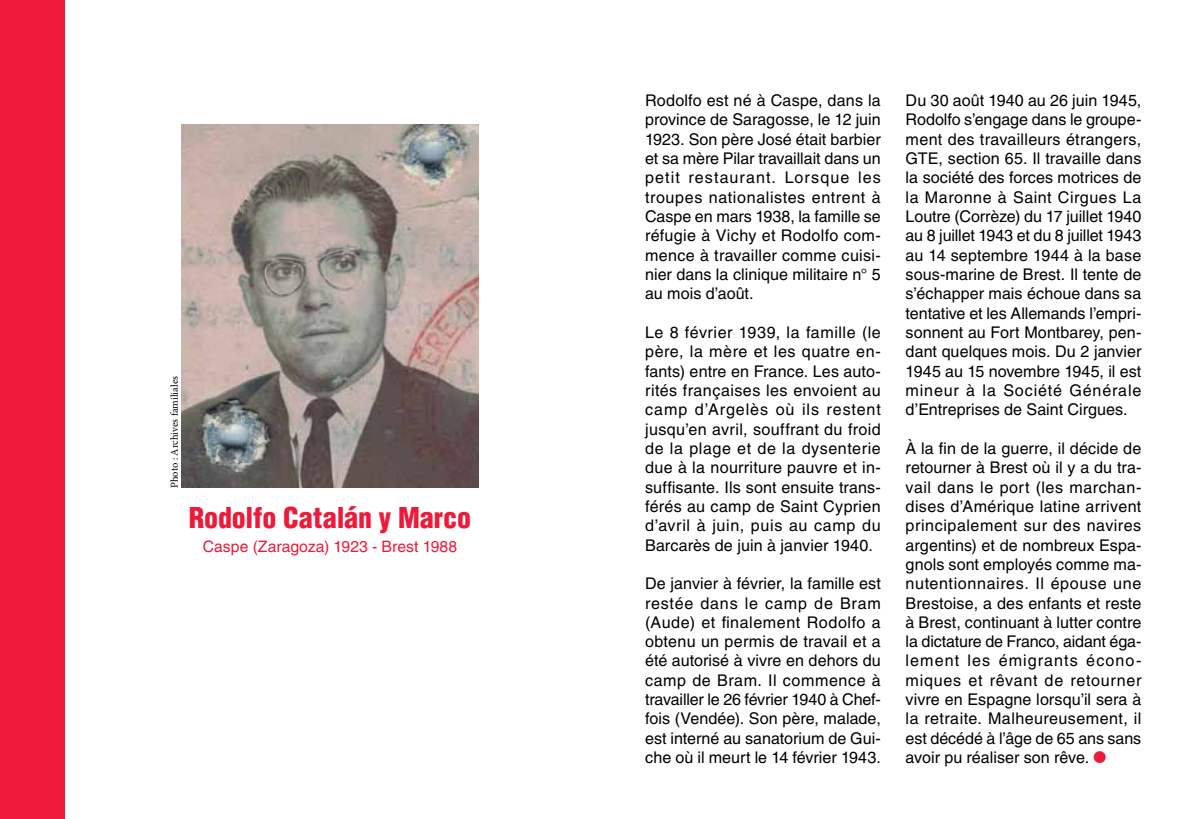
<style>
.page{position:relative;width:1191px;height:819px;background:#fff}
.page>*{position:absolute;margin:0;border:0;box-sizing:border-box;transform-origin:0 0}
.t1{font:900 condensed 28px "Helvetica LT Std";letter-spacing:-.005em;color:#ed1a39}
.t2{font:16.1px/19.2px "Helvetica LT Std";letter-spacing:.005em;color:#000;text-align:justify}
.t3{font:15.75px "Helvetica LT Std";letter-spacing:.005em;color:#ed1a39}
.t4{font:10.5px "Minion Pro";color:#000}
.s1{font-family:"Monotype Sorts";color:#ed1a39}
</style>
<div class="page">
<div style="left:0;top:0;width:64px;height:819px;background:#ed1a39"></div>
<img style="left:181px;top:124px;width:298px;height:364px">
<p class="t4" style="left:167px;top:488px;width:113px;rotate:-90deg">Photo : Archives familiales</p>
<h1 class="t1" style="left:189px;top:500px;width:284px">Rodolfo Catalán y Marco</h1>
<p class="t3" style="left:203px;top:537px;width:256px">Caspe (Zaragoza) 1923 - Brest 1988</p>
<p class="t2" style="left:645px;top:91px;width:237px">Rodolfo est né à Caspe, dans la province de Saragosse, le 12 juin 1923. Son père José était barbier et sa mère Pilar travaillait dans un petit restaurant. Lorsque les troupes nationalistes entrent à Caspe en mars 1938, la famille se réfugie à Vichy et Rodolfo com&shy;mence à travailler comme cuisi&shy;nier dans la clinique militaire n° 5 au mois d’août.</p>
<p class="t2" style="left:645px;top:322px;width:237px">Le 8 février 1939, la famille (le père, la mère et les quatre en&shy;fants) entre en France. Les auto&shy;rités françaises les envoient au camp d’Argelès où ils restent jusqu’en avril, souffrant du froid de la plage et de la dysenterie due à la nourriture pauvre et in&shy;suffisante. Ils sont ensuite trans&shy;férés au camp de Saint Cyprien d’avril à juin, puis au camp du Barcarès de juin à janvier 1940.</p>
<p class="t2" style="left:645px;top:574px;width:237px">De janvier à février, la famille est restée dans le camp de Bram (Aude) et finalement Rodolfo a obtenu un permis de travail et a été autorisé à vivre en dehors du camp de Bram. Il commence à travailler le 26 février 1940 à Chef&shy;fois (Vendée). Son père, malade, est interné au sanatorium de Gui&shy;che où il meurt le 14 février 1943.</p>
<p class="t2" style="left:905px;top:91px;width:237px">Du 30 août 1940 au 26 juin 1945, Rodolfo s’engage dans le groupe&shy;ment des travailleurs étrangers, GTE, section 65. Il travaille dans la société des forces motrices de la Maronne à Saint Cirgues La Loutre (Corrèze) du 17 juillet 1940 au 8 juillet 1943 et du 8 juillet 1943 au 14 septembre 1944 à la base sous-marine de Brest. Il tente de s’échapper mais échoue dans sa tentative et les Allemands l’empri&shy;sonnent au Fort Montbarey, pen&shy;dant quelques mois. Du 2 janvier 1945 au 15 novembre 1945, il est mineur à la Société Générale d’Entreprises de Saint Cirgues.</p>
<p class="t2" style="left:905px;top:438px;width:237px">À la fin de la guerre, il décide de retourner à Brest où il y a du tra&shy;vail dans le port (les marchan&shy;dises d’Amérique latine arrivent principalement sur des navires argentins) et de nombreux Espa&shy;gnols sont employés comme ma&shy;nutentionnaires. Il épouse une Brestoise, a des enfants et reste à Brest, continuant à lutter contre la dictature de Franco, aidant éga&shy;lement les émigrants écono&shy;miques et rêvant de retourner vivre en Espagne lorsqu’il sera à la retraite. Malheureusement, il est décédé à l’âge de 65 ans sans avoir pu réaliser son rêve. <span class="s1">l</span></p>
</div>
